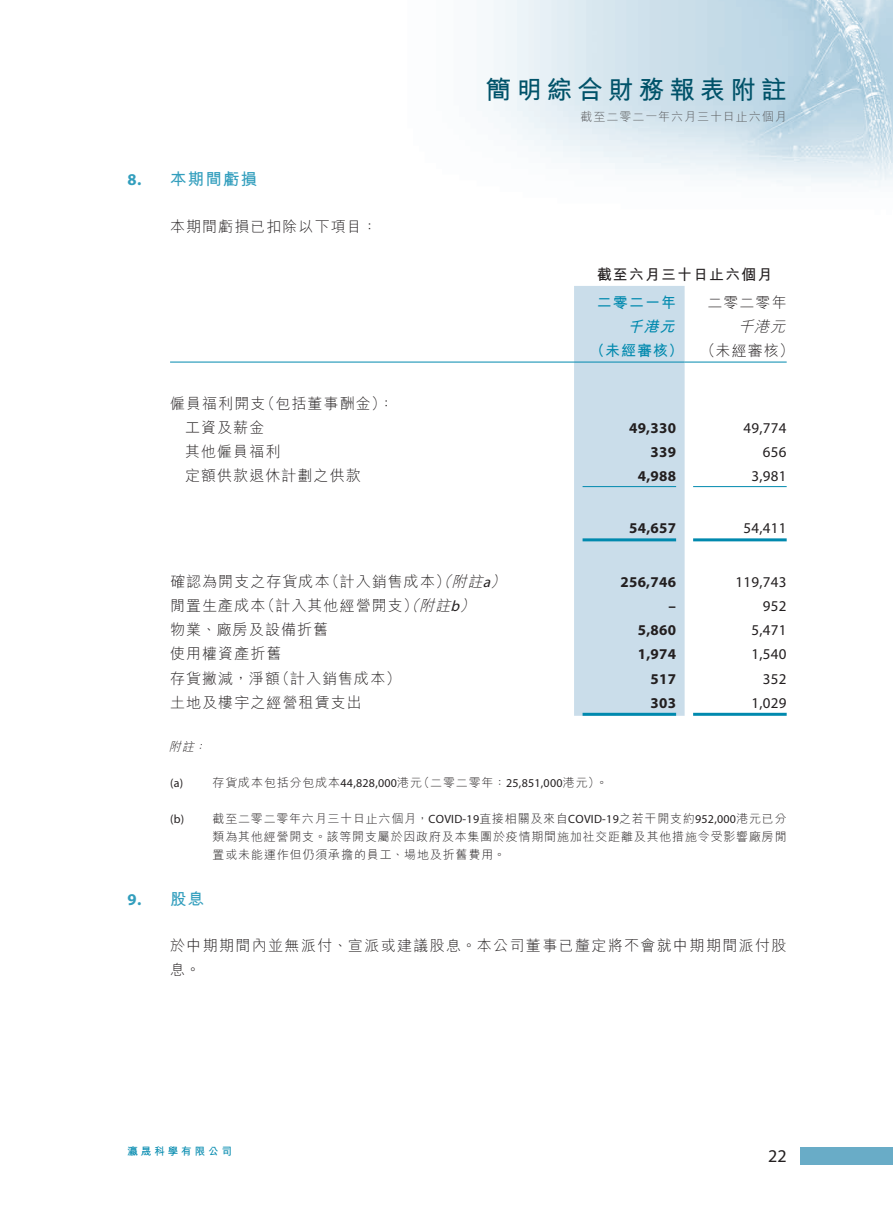
<style>
.page{position:relative;width:893px;height:1212px;background:#fff}
.page>*{position:absolute;margin:0;border:0;box-sizing:border-box;transform-origin:0 0}
.t1{font:700 25.5px "M Hei HK";letter-spacing:.2em;color:#005269}
.t2{font:18px "Myriad Pro";color:#231f20}
.t3{font:700 16.5px "M Hei HK";letter-spacing:.07em;color:#329ebd}
.t4{font:700 16.5px "Myriad Pro";color:#329ebd}
.t5{font:300 15px "M Hei HK";letter-spacing:.07em;color:#231f20}
.t6{font:15px "Myriad Pro";letter-spacing:.02em;color:#231f20}
.t7{font:700 15px "Myriad Pro";letter-spacing:.02em;color:#231f20}
.t8{font:300 15px/24px "M Hei HK";letter-spacing:.09em;color:#231f20}
.t9{font:700 15px/24px "M Hei HK";letter-spacing:.07em;color:#0089ae}
.t10{font:700 15px "M Hei HK";letter-spacing:.07em;color:#231f20}
.t11{font:italic 300 15px "M Hei HK";color:#231f20}
.t12{font:300 12px/18px "M Hei HK";letter-spacing:.065em;color:#231f20}
.t13{font:300 12px "M Hei HK";letter-spacing:.08em;color:#57585a}
.t14{font:12px "Myriad Pro";color:#231f20}
.t15{font:italic 300 12px "M Hei HK";color:#231f20}
.t16{font:700 10.5px "M Hei HK";letter-spacing:.28em;color:#0089ae}
.s1{font-style:italic}
.s2{font-weight:300;color:#231f20}
.s3{font-family:"Myriad Pro";font-weight:400}
</style>
<div class="page">
<img style="left:493px;top:0;width:400px;height:187px">
<div style="left:800px;top:1148px;width:93px;height:17px;background:#69acc7"></div>
<div style="left:574px;top:286px;width:111px;height:430px;background:#caddea"></div>
<hr style="left:170px;top:362px;width:404px;height:1px;background:#0089ae">
<hr style="left:574px;top:362px;width:111px;height:1px;background:#0089ae">
<hr style="left:685px;top:362px;width:102px;height:1px;background:#0089ae">
<hr style="left:583px;top:486px;width:93px;height:1px;background:#0089ae">
<hr style="left:693px;top:486px;width:94px;height:1px;background:#0089ae">
<hr style="left:583px;top:538px;width:93px;height:3px;background:#0089ae">
<hr style="left:693px;top:538px;width:94px;height:3px;background:#0089ae">
<hr style="left:583px;top:713px;width:93px;height:3px;background:#0089ae">
<hr style="left:693px;top:713px;width:94px;height:3px;background:#0089ae">
<h3 class="t4" style="left:128px;top:168px;width:15px">8.</h3>
<h3 class="t4" style="left:128px;top:888px;width:15px">9.</h3>
<h3 class="t3" style="left:170px;top:167px;width:89px">本期間虧損</h3>
<p class="t5" style="left:170px;top:215px;width:209px">本期間虧損已扣除以下項目：</p>
<p class="t5" style="left:260px;top:392px;width:135px">（包括董事酬金：(</p>
<p class="t5" style="left:170px;top:392px;width:97px">僱員福利開支</p>
<p class="t5" style="left:185px;top:416px;width:81px">工資及薪金</p>
<p class="t5" style="left:185px;top:440px;width:97px">其他僱員福利</p>
<p class="t5" style="left:185px;top:464px;width:177px">定額供款退休計劃之供款</p>
<h1 class="t1" style="left:486px;top:71px;width:302px">簡明綜合財務報表附註</h1>
<p class="t13" style="left:581px;top:108px;width:208px">截至二零二一年六月三十日止六個月</p>
<p class="t10" style="left:597px;top:263px;width:177px">截至六月三十日止六個月</p>
<p class="t5" style="left:707px;top:292px;width:81px">二零二零年</p>
<p class="t9" style="left:597px;top:289px;width:81px">二零二一年</p>
<p class="t11" style="left:738px;top:316px;width:54px">千港元</p>
<p class="t9" style="left:590px;top:313px;width:206px;text-indent:38px"><span class="s1">千港元<br></span>（未經審核） <span class="s2">（未經審核(</span></p>
<p class="t7" style="left:629px;top:418px;width:49px">49,330</p>
<p class="t6" style="left:743px;top:418px;width:45px">49,774</p>
<p class="t7" style="left:650px;top:442px;width:27px">339</p>
<p class="t6" style="left:763px;top:442px;width:25px">656</p>
<p class="t7" style="left:638px;top:466px;width:40px">4,988</p>
<p class="t6" style="left:751px;top:466px;width:37px">3,981</p>
<p class="t7" style="left:629px;top:518px;width:49px">54,657</p>
<p class="t6" style="left:743px;top:519px;width:45px">54,411</p>
<p class="t5" style="left:324px;top:571px;width:133px">（計入銷售成本）<span class="s1">（</span></p>
<p class="t11" style="left:490px;top:571px;width:22px">(</p>
<p class="t11" style="left:451px;top:571px;width:45px">附註<span class="s3">a</span></p>
<p class="t5" style="left:170px;top:571px;width:161px">確認為開支之存貨成本</p>
<p class="t7" style="left:620px;top:573px;width:57px">256,746</p>
<p class="t6" style="left:735px;top:573px;width:53px">119,743</p>
<p class="t5" style="left:260px;top:595px;width:166px">（計入其他經營開支）<span class="s1">（</span></p>
<p class="t11" style="left:459px;top:595px;width:22px">(</p>
<p class="t11" style="left:419px;top:595px;width:46px">附註<span class="s3">b</span></p>
<p class="t5" style="left:170px;top:595px;width:97px">閒置生產成本</p>
<p class="t7" style="left:669px;top:597px;width:9px">–</p>
<p class="t6" style="left:763px;top:597px;width:25px">952</p>
<p class="t5" style="left:170px;top:619px;width:160px">物業、廠房及設備折舊</p>
<p class="t7" style="left:638px;top:621px;width:40px">5,860</p>
<p class="t6" style="left:751px;top:621px;width:37px">5,471</p>
<p class="t5" style="left:170px;top:643px;width:113px">使用權資產折舊</p>
<p class="t7" style="left:638px;top:645px;width:40px">1,974</p>
<p class="t6" style="left:751px;top:645px;width:37px">1,540</p>
<p class="t5" style="left:275px;top:667px;width:127px">（計入銷售成本(</p>
<p class="t5" style="left:170px;top:667px;width:111px">存貨撇減，淨額</p>
<p class="t7" style="left:650px;top:669px;width:27px">517</p>
<p class="t6" style="left:763px;top:669px;width:25px">352</p>
<p class="t5" style="left:170px;top:691px;width:193px">土地及樓宇之經營租賃支出</p>
<p class="t15" style="left:194px;top:738px;width:18px">：</p>
<p class="t15" style="left:169px;top:738px;width:31px">附註</p>
<p class="t7" style="left:650px;top:693px;width:27px">303</p>
<p class="t6" style="left:751px;top:693px;width:37px">1,029</p>
<p class="t14" style="left:170px;top:775px;width:15px">)a(</p>
<p class="t12" style="left:418px;top:773px;width:184px">（二零二零年：<span class="s3">25,851,000</span>港元(</p>
<p class="t12" style="left:213px;top:773px;width:211px">存貨成本包括分包成本<span class="s3">44,828,000</span>港元</p>
<p class="t12" style="left:596px;top:773px;width:13px">。</p>
<p class="t14" style="left:170px;top:811px;width:16px">b( )</p>
<p class="t12" style="left:213px;top:809px;width:576px">截至二零二零年六月三十日止六個月，<span class="s3">COVID-19</span>直接相關及來自<span class="s3">COVID-19</span>之若干開支約<span class="s3">952,000</span>港元已分</p>
<p class="t12" style="left:213px;top:827px;width:576px">類為其他經營開支。該等開支屬於因政府及本集團於疫情期間施加社交距離及其他措施令受影響廠房閒置或未能運作但仍須承擔的員工、場地及折舊費用。</p>
<h3 class="t3" style="left:170px;top:886px;width:36px">股息</h3>
<p class="t8" style="left:170px;top:933px;width:618px">於中期期間內並無派付、宣派或建議股息。本公司董事已釐定將不會就中期期間派付股息。</p>
<p class="t16" style="left:128px;top:1143px;width:106px">瀛晟科學有限公司</p>
<h2 class="t2" style="left:768px;top:1145px;width:20px">22</h2>
</div>
